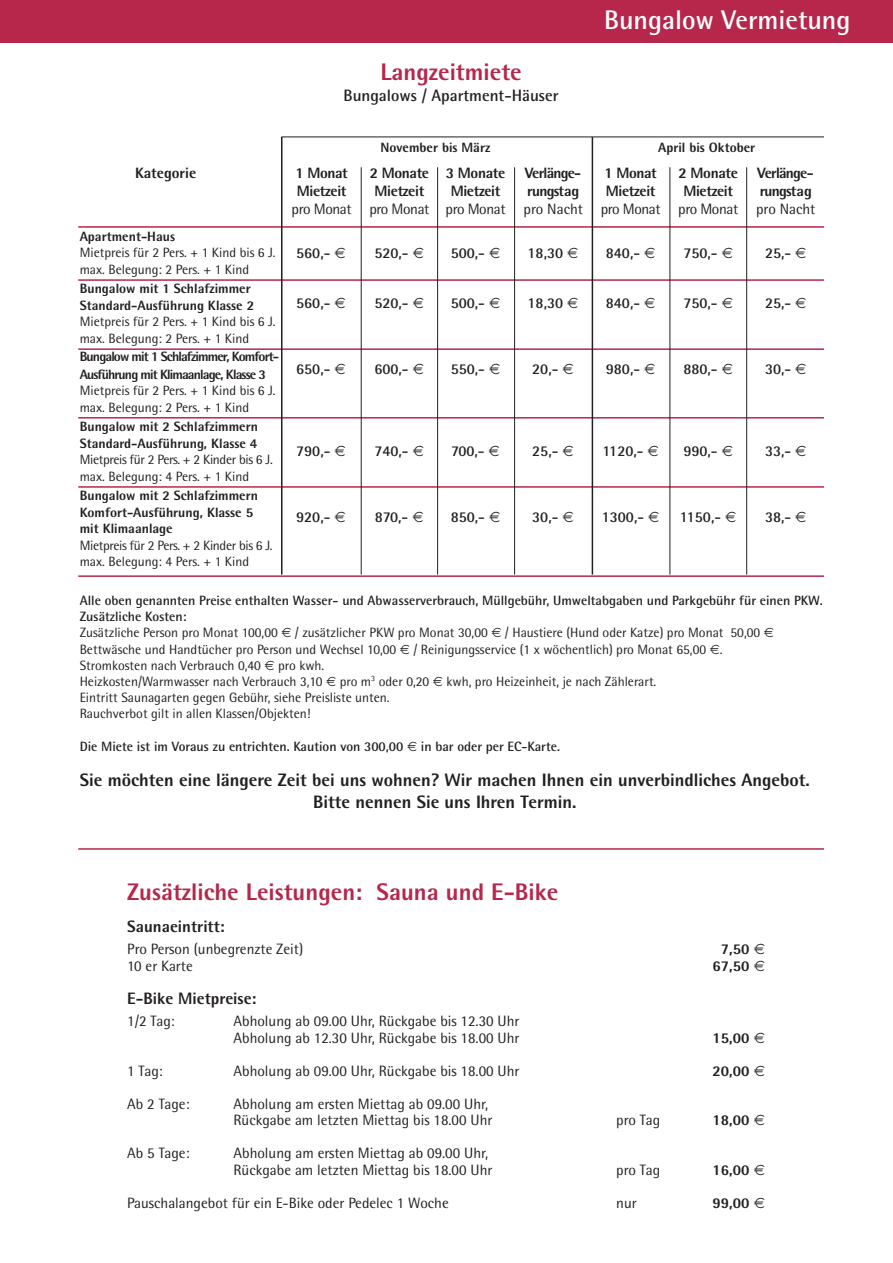
<style>
.page{position:relative;width:893px;height:1263px;background:#fff}
.page>*{position:absolute;margin:0;border:0;box-sizing:border-box;transform-origin:0 0}
.t1{font:700 27px "Rotis Semi Sans";color:#fff}
.t2{font:800 24px "Rotis Semi Sans";color:#b6274b}
.t3{font:800 18px/21.6px "Rotis Semi Sans";color:#231f20;text-align:center}
.t4{font:800 16.5px "Rotis Semi Sans";color:#231f20}
.t5{font:700 16.5px "Rotis Semi Sans";color:#231f20}
.t6{font:15px/16.5px "Rotis Semi Sans";color:#231f20}
.t7{font:700 15px "Rotis Semi Sans";color:#231f20}
.t8{font:800 15px/18px "Rotis Semi Sans";letter-spacing:-.025em;color:#231f20;text-align:center}
.t9{font:15px "Rotis Semi Sans";letter-spacing:-.025em;color:#231f20}
.t10{font:800 15px/18px "Rotis Semi Sans";letter-spacing:-.05em;color:#231f20}
.t11{font:800 15px "Rotis Semi Sans";color:#231f20}
.t12{font:13.5px/16.5px "Rotis Semi Sans";color:#231f20}
.t13{font:800 13.5px/16.5px "Rotis Semi Sans";color:#231f20}
.t14{font:700 13.5px/16.2px "Rotis Semi Sans";color:#231f20}
.t15{font:13.5px/16.5px "Rotis Semi Sans";letter-spacing:-.025em;color:#231f20}
.t16{font:800 13.5px/18px "Rotis Semi Sans";letter-spacing:-.065em;color:#231f20}
</style>
<div class="page">
<hr style="left:78px;top:848px;width:746px;height:2px;background:#b6274b">
<hr style="left:78px;top:417px;width:746px;height:2px;background:#b6274b">
<hr style="left:78px;top:486px;width:746px;height:2px;background:#b6274b">
<hr style="left:78px;top:575px;width:746px;height:2px;background:#b6274b">
<hr style="left:78px;top:348px;width:746px;height:2px;background:#b6274b">
<hr style="left:78px;top:279px;width:746px;height:2px;background:#b6274b">
<hr style="left:78px;top:226px;width:746px;height:2px;background:#b6274b">
<hr style="left:361px;top:167px;width:1px;height:408px;background:#231f20">
<hr style="left:437px;top:167px;width:1px;height:408px;background:#231f20">
<hr style="left:514px;top:167px;width:1px;height:407px;background:#231f20">
<hr style="left:669px;top:167px;width:1px;height:407px;background:#231f20">
<hr style="left:746px;top:167px;width:1px;height:407px;background:#231f20">
<hr style="left:592px;top:137px;width:1px;height:438px;background:#231f20">
<hr style="left:281px;top:137px;width:1px;height:437px;background:#231f20">
<hr style="left:282px;top:137px;width:542px;height:1px;background:#231f20">
<div style="left:0;top:0;width:893px;height:43px;background:#b6274b"></div>
<h2 class="t2" style="left:380px;top:64px;width:143px">Langzeitmiete</h2>
<p class="t5" style="left:343px;top:90px;width:217px">Bungalows / Apartment-Häuser</p>
<h1 class="t1" style="left:604px;top:11px;width:248px">Bungalow Vermietung</h1>
<p class="t11" style="left:135px;top:168px;width:63px">Kategorie</p>
<p class="t13" style="left:80px;top:229px;width:97px">Apartment-Haus</p>
<p class="t12" style="left:80px;top:246px;width:197px">Mietpreis für 2 Pers. + 1 Kind bis 6 J. max. Belegung: 2 Pers. + 1 Kind</p>
<p class="t13" style="left:80px;top:282px;width:176px">Bungalow mit 1 Schlafzimmer<br>Standard-Ausführung Klasse 2</p>
<p class="t12" style="left:80px;top:315px;width:197px">Mietpreis für 2 Pers. + 1 Kind bis 6 J. max. Belegung: 2 Pers. + 1 Kind</p>
<p class="t16" style="left:80px;top:349px;width:201px">Bungalow mit 1 Schlafzimmer, Komfort-<br>Ausführung mit Klimaanlage, Klasse 3</p>
<p class="t12" style="left:80px;top:384px;width:197px">Mietpreis für 2 Pers. + 1 Kind bis 6 J. max. Belegung: 2 Pers. + 1 Kind</p>
<p class="t13" style="left:80px;top:420px;width:180px">Bungalow mit 2 Schlafzimmern<br>Standard-Ausführung, Klasse 4</p>
<p class="t15" style="left:80px;top:453px;width:194px">Mietpreis für 2 Pers. + 2 Kinder bis 6 J. max. Belegung: 4 Pers. + 1 Kind</p>
<p class="t13" style="left:80px;top:489px;width:180px">Bungalow mit 2 Schlafzimmern<br>Komfort-Ausführung, Klasse 5 mit Klimaanlage</p>
<p class="t15" style="left:80px;top:538px;width:194px">Mietpreis für 2 Pers. + 2 Kinder bis 6 J. max. Belegung: 4 Pers. + 1 Kind</p>
<p class="t8" style="left:295px;top:166px;width:54px;text-align:left">1 Monat<br>Mietzeit</p>
<p class="t9" style="left:292px;top:204px;width:61px">pro Monat</p>
<p class="t7" style="left:296px;top:248px;width:36px">560,-</p>
<p class="t7" style="left:296px;top:297px;width:36px">560,-</p>
<p class="t7" style="left:296px;top:363px;width:36px">650,-</p>
<p class="t7" style="left:296px;top:446px;width:36px">790,-</p>
<p class="t7" style="left:296px;top:512px;width:36px">920,-</p>
<p class="t13" style="left:380px;top:141px;width:111px">November bis März</p>
<p class="t13" style="left:658px;top:141px;width:98px">April bis Oktober</p>
<p class="t8" style="left:370px;top:166px;width:61px">2 Monate<br>Mietzeit</p>
<p class="t9" style="left:369px;top:204px;width:61px">pro Monat</p>
<p class="t7" style="left:374px;top:248px;width:36px">520,-</p>
<p class="t7" style="left:374px;top:297px;width:36px">520,-</p>
<p class="t8" style="left:446px;top:166px;width:61px">3 Monate<br>Mietzeit</p>
<p class="t9" style="left:446px;top:204px;width:61px">pro Monat</p>
<p class="t7" style="left:451px;top:248px;width:36px">500,-</p>
<p class="t7" style="left:451px;top:297px;width:36px">500,-</p>
<p class="t10" style="left:525px;top:166px;width:58px">Verlänge&shy;rungstag</p>
<p class="t6" style="left:524px;top:202px;width:61px">pro Nacht</p>
<p class="t7" style="left:528px;top:248px;width:37px">18,30</p>
<p class="t7" style="left:528px;top:297px;width:37px">18,30</p>
<p class="t8" style="left:604px;top:166px;width:54px;text-align:left">1 Monat<br>Mietzeit</p>
<p class="t9" style="left:601px;top:204px;width:61px">pro Monat</p>
<p class="t7" style="left:606px;top:248px;width:36px">840,-</p>
<p class="t7" style="left:606px;top:297px;width:36px">840,-</p>
<p class="t8" style="left:679px;top:166px;width:61px">2 Monate<br>Mietzeit</p>
<p class="t9" style="left:678px;top:204px;width:61px">pro Monat</p>
<p class="t7" style="left:683px;top:248px;width:36px">750,-</p>
<p class="t7" style="left:683px;top:297px;width:36px">750,-</p>
<p class="t10" style="left:757px;top:166px;width:58px">Verlänge&shy;rungstag</p>
<p class="t6" style="left:756px;top:202px;width:61px">pro Nacht</p>
<p class="t7" style="left:765px;top:248px;width:28px">25,-</p>
<p class="t7" style="left:765px;top:297px;width:28px">25,-</p>
<p class="t7" style="left:374px;top:363px;width:36px">600,-</p>
<p class="t7" style="left:451px;top:363px;width:36px">550,-</p>
<p class="t7" style="left:532px;top:363px;width:28px">20,-</p>
<p class="t7" style="left:606px;top:363px;width:36px">980,-</p>
<p class="t7" style="left:683px;top:363px;width:36px">880,-</p>
<p class="t7" style="left:765px;top:363px;width:28px">30,-</p>
<p class="t7" style="left:374px;top:446px;width:36px">740,-</p>
<p class="t7" style="left:375px;top:512px;width:35px">870,-</p>
<p class="t7" style="left:451px;top:446px;width:35px">700,-</p>
<p class="t7" style="left:451px;top:512px;width:36px">850,-</p>
<p class="t7" style="left:532px;top:446px;width:28px">25,-</p>
<p class="t7" style="left:532px;top:512px;width:28px">30,-</p>
<p class="t7" style="left:602px;top:446px;width:43px">1120,-</p>
<p class="t7" style="left:602px;top:512px;width:44px">1300,-</p>
<p class="t7" style="left:683px;top:446px;width:36px">990,-</p>
<p class="t7" style="left:680px;top:512px;width:43px">1150,-</p>
<p class="t7" style="left:765px;top:446px;width:28px">33,-</p>
<p class="t7" style="left:765px;top:512px;width:28px">38,-</p>
<p class="t14" style="left:80px;top:594px;width:744px">Alle oben genannten Preise enthalten Wasser- und Abwasserverbrauch, Müllgebühr, Umweltabgaben und Parkgebühr für einen PKW.<br>Zusätzliche Kosten:</p>
<p class="t12" style="left:80px;top:626px;width:200px">Zusätzliche Person pro Monat 100,00</p>
<p class="t12" style="left:295px;top:626px;width:194px">/ zusätzlicher PKW pro Monat 30,00</p>
<p class="t12" style="left:505px;top:626px;width:257px">/ Haustiere (Hund oder Katze) pro Monat 50,00</p>
<p class="t12" style="left:80px;top:642px;width:318px">Bettwäsche und Handtücher pro Person und Wechsel 10,00</p>
<p class="t12" style="left:413px;top:642px;width:311px">/ Reinigungsservice (1 x wöchentlich) pro Monat 65,00 .</p>
<p class="t12" style="left:80px;top:658px;width:183px">Stromkosten nach Verbrauch 0,40</p>
<p class="t12" style="left:80px;top:658px;width:246px;text-align:right">pro kwh.<br>Heizkosten/Warmwasser nach Verbrauch 3,10</p>
<p class="t12" style="left:340px;top:674px;width:91px">pro m<sup>3</sup> oder 0,20</p>
<p class="t12" style="left:446px;top:674px;width:211px">kwh, pro Heizeinheit, je nach Zählerart.</p>
<p class="t12" style="left:80px;top:691px;width:311px">Eintritt Saunagarten gegen Gebühr, siehe Preisliste unten.<br>Rauchverbot gilt in allen Klassen/Objekten!</p>
<p class="t14" style="left:80px;top:739px;width:325px">Die Miete ist im Voraus zu entrichten. Kaution von 300,00</p>
<p class="t14" style="left:421px;top:739px;width:141px">in bar oder per EC-Karte.</p>
<h3 class="t3" style="left:80px;top:771px;width:731px">Sie möchten eine längere Zeit bei uns wohnen? Wir machen Ihnen ein unverbindliches Angebot.<br>Bitte nennen Sie uns Ihren Termin.</h3>
<h2 class="t2" style="left:127px;top:884px;width:433px">Zusätzliche Leistungen: Sauna und E-Bike</h2>
<p class="t4" style="left:127px;top:920px;width:99px">Saunaeintritt:</p>
<p class="t6" style="left:127px;top:942px;width:177px">Pro Person (unbegrenzte Zeit)</p>
<p class="t8" style="left:721px;top:942px;width:30px">7,50</p>
<p class="t6" style="left:127px;top:959px;width:67px">10 er Karte</p>
<p class="t8" style="left:713px;top:958px;width:38px">67,50</p>
<p class="t4" style="left:127px;top:992px;width:131px">E-Bike Mietpreise:</p>
<p class="t6" style="left:127px;top:1014px;width:49px">1/2 Tag:</p>
<p class="t6" style="left:234px;top:1014px;width:287px">Abholung ab 09.00 Uhr, Rückgabe bis 12.30 Uhr<br>Abholung ab 12.30 Uhr, Rückgabe bis 18.00 Uhr</p>
<p class="t8" style="left:713px;top:1030px;width:38px">15,00</p>
<p class="t6" style="left:127px;top:1064px;width:37px">1 Tag:</p>
<p class="t6" style="left:234px;top:1064px;width:287px">Abholung ab 09.00 Uhr, Rückgabe bis 18.00 Uhr</p>
<p class="t8" style="left:713px;top:1063px;width:38px">20,00</p>
<p class="t6" style="left:127px;top:1097px;width:64px">Ab 2 Tage:</p>
<p class="t6" style="left:234px;top:1097px;width:260px">Abholung am ersten Miettag ab 09.00 Uhr,<br>Rückgabe am letzten Miettag bis 18.00 Uhr</p>
<p class="t6" style="left:616px;top:1113px;width:45px">pro Tag</p>
<p class="t8" style="left:713px;top:1113px;width:38px">18,00</p>
<p class="t6" style="left:127px;top:1146px;width:64px">Ab 5 Tage:</p>
<p class="t6" style="left:234px;top:1146px;width:260px">Abholung am ersten Miettag ab 09.00 Uhr,<br>Rückgabe am letzten Miettag bis 18.00 Uhr</p>
<p class="t6" style="left:616px;top:1163px;width:45px">pro Tag</p>
<p class="t8" style="left:713px;top:1162px;width:38px">16,00</p>
<p class="t6" style="left:127px;top:1196px;width:323px">Pauschalangebot für ein E-Bike oder Pedelec 1 Woche</p>
<p class="t6" style="left:616px;top:1196px;width:22px">nur</p>
<p class="t8" style="left:713px;top:1195px;width:38px">99,00</p>
</div>
